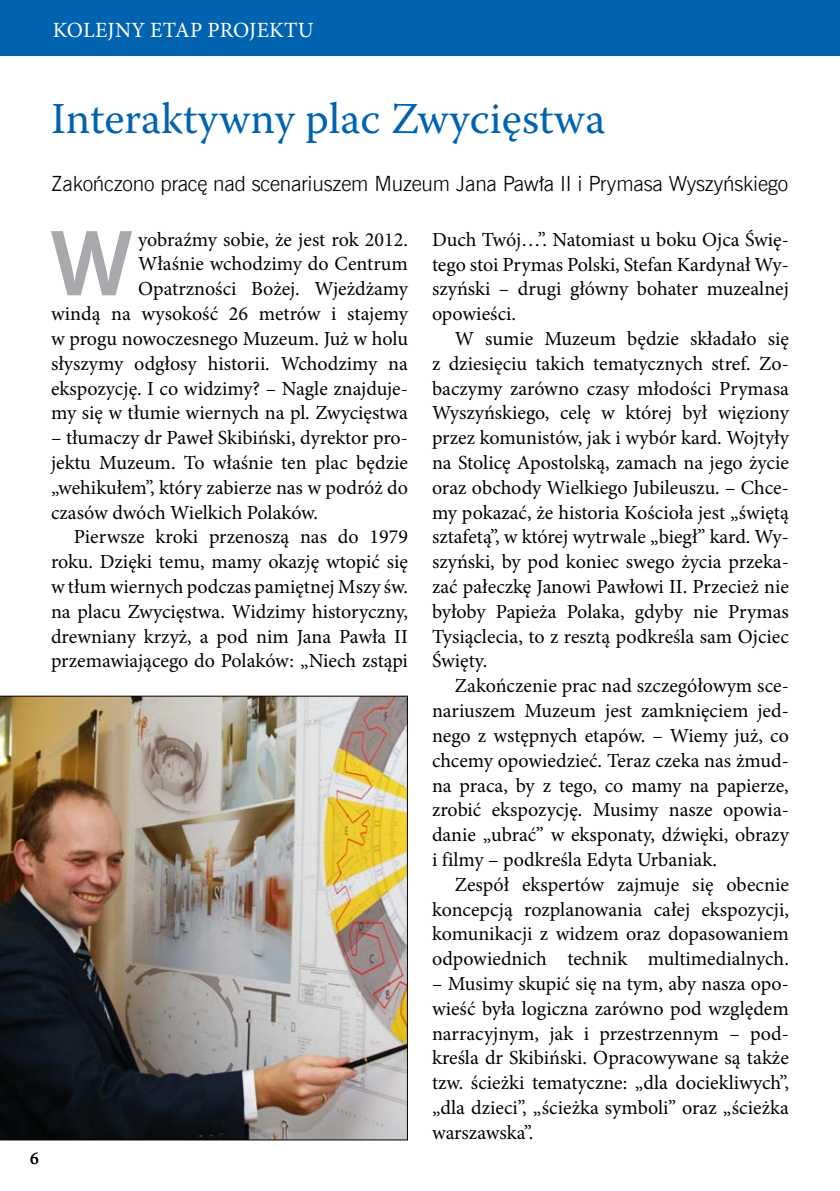
<style>
.page{position:relative;width:840px;height:1191px;background:#fff}
.page>*{position:absolute;margin:0;border:0;box-sizing:border-box;transform-origin:0 0}
.t1{font:88.2px "News Goth EU Bold";color:#a7a9ac}
.t2{font:44px "Warnock Pro";color:#0063b0}
.t3{font:21.8px "Minion Pro";letter-spacing:.01em;color:#fff}
.t4{font:21px "News Goth Lt EU Normal";letter-spacing:-.01em;color:#000}
.t5{font:20px/24.8px "Minion Pro";color:#000;text-align:justify}
.t6{font:18px "Minion Pro";color:#000}
</style>
<div class="page">
<div style="left:0;top:0;width:839px;height:56px;background:#0063b0"></div>
<img style="left:0;top:696px;width:407px;height:444px">
<p class="t3" style="left:53px;top:16px;width:262px">kolejny etap projektu</p>
<h2 class="t2" style="left:51px;top:92px;width:555px">Interaktywny plac Zwycięstwa</h2>
<p class="t6" style="left:30px;top:1146px;width:10px">6</p>
<p class="t4" style="left:51px;top:170px;width:738px">Zakończono pracę nad scenariuszem Muzeum Jana Pawła II i Prymasa Wyszyńskiego</p>
<h1 class="t1" style="left:50px;top:208px;width:85px">W</h1>
<p class="t5" style="left:432px;top:227px;width:358px">Duch Twój…”. Natomiast u boku Ojca Świę&shy;tego stoi Prymas Polski, Stefan Kardynał Wy&shy;szyński – drugi główny bohater muzealnej opowieści.</p>
<p class="t5" style="left:432px;top:326px;width:358px;text-indent:23px">W sumie Muzeum będzie składało się z dziesięciu takich tematycznych stref. Zo&shy;baczymy zarówno czasy młodości Prymasa Wyszyńskiego, celę w której był więziony przez komunistów, jak i wybór kard. Wojtyły na Stolicę Apostolską, zamach na jego życie oraz obchody Wielkiego Jubileuszu. – Chce&shy;my pokazać, że historia Kościoła jest „świętą sztafetą”, w której wytrwale „biegł” kard. Wy&shy;szyński, by pod koniec swego życia przeka&shy;zać pałeczkę Janowi Pawłowi II . Przecież nie byłoby Papieża Polaka, gdyby nie Prymas Tysiąclecia, to z resztą podkreśla sam Ojciec Święty.</p>
<p class="t5" style="left:432px;top:673px;width:358px;text-indent:23px">Zakończenie prac nad szczegółowym sce&shy;nariuszem Muzeum jest zamknięciem jed&shy;nego z wstępnych etapów. – Wiemy już, co chcemy opowiedzieć. Teraz czeka nas żmud&shy;na praca, by z tego, co mamy na papierze, zrobić ekspozycję. Musimy nasze opowia&shy;danie „ubrać” w eksponaty, dźwięki, obrazy i filmy – podkreśla Edyta Urbaniak.</p>
<p class="t5" style="left:432px;top:872px;width:358px;text-indent:23px">Zespół ekspertów zajmuje się obecnie koncepcją rozplanowania całej ekspozycji, komunikacji z widzem oraz dopasowaniem odpowiednich technik multimedialnych.</p>
<p class="t5" style="left:432px;top:971px;width:358px">– Musimy skupić się na tym, aby nasza opo&shy;wieść była logiczna zarówno pod względem narracyjnym, jak i przestrzennym – pod&shy;kreśla dr Skibiński. Opracowywane są także tzw. ścieżki tematyczne: „dla dociekliwych”, „dla dzieci”, „ścieżka symboli” oraz „ścieżka warszawska”.</p>
<p class="t5" style="left:51px;top:227px;width:358px;text-align:right">yobraźmy sobie, że jest rok 2012.<br>Właśnie wchodzimy do Centrum Opatrzności Bożej. Wjeżdżamy<br>windą na wysokość 26 metrów i stajemy w progu nowoczesnego Muzeum. Już w holu słyszymy odgłosy historii. Wchodzimy na ekspozycję. I co widzimy? – Nagle znajduje&shy;my się w tłumie wiernych na pl. Zwycięstwa</p>
<p class="t5" style="left:51px;top:425px;width:358px">– tłumaczy dr Paweł Skibiński, dyrektor pro&shy;jektu Muzeum. To właśnie ten plac będzie „wehikułem”, który zabierze nas w podróż do czasów dwóch Wielkich Polaków.</p>
<p class="t5" style="left:51px;top:524px;width:358px;text-align:left;text-indent:23px">Pierwsze kroki przenoszą nas do 1979 roku. Dzięki temu, mamy okazję wtopić się w tłum wiernych podczas pamiętnej Mszy św. na placu Zwycięstwa. Widzimy historyczny, drewniany krzyż, a pod nim Jana Pawła II przemawiającego do Polaków: „Niech zstąpi</p>
</div>
